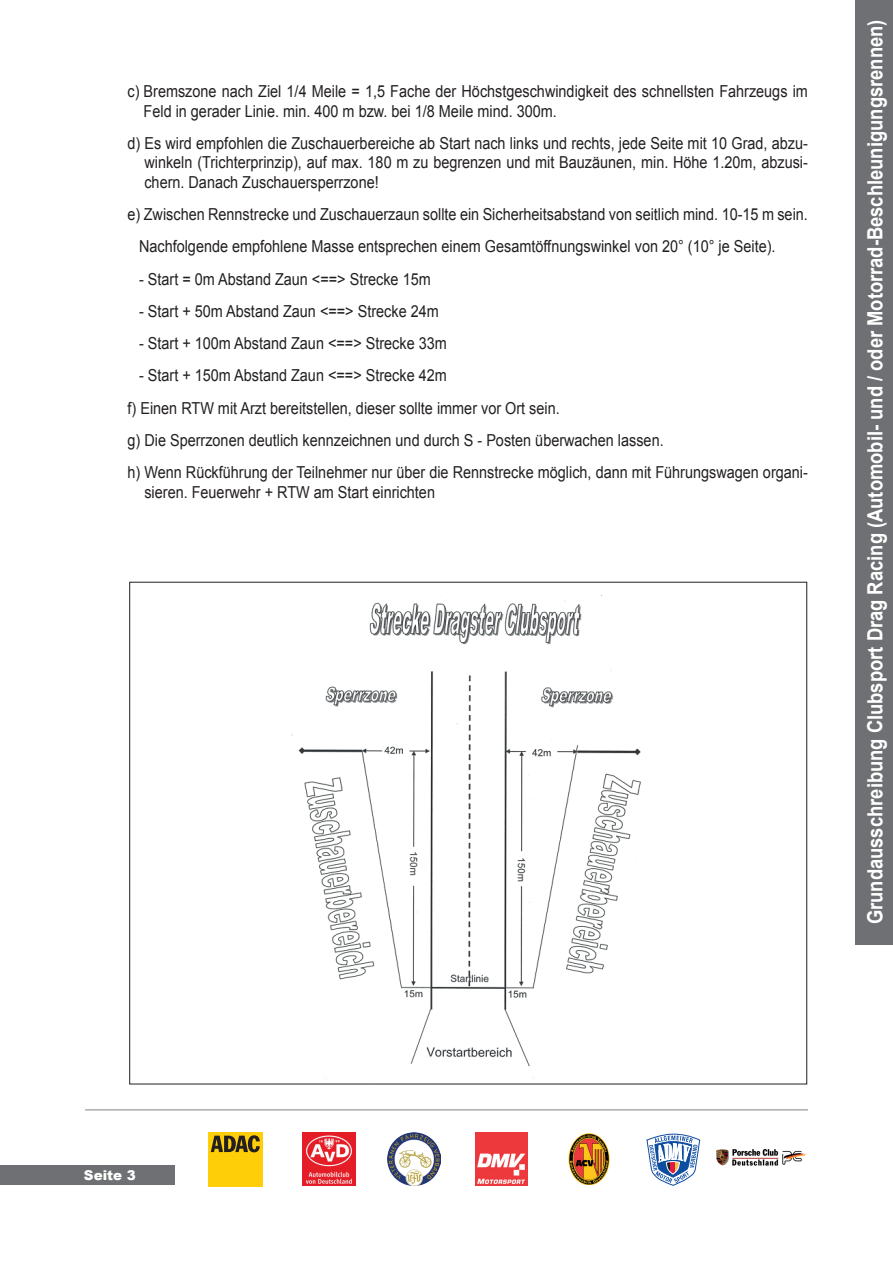
<style>
.page{position:relative;width:893px;height:1263px;background:#fff}
.page>*{position:absolute;margin:0;border:0;box-sizing:border-box;transform-origin:0 0}
.t1{font:700 21px "Arial";color:#fff;scale:.88 1}
.t2{font:16.5px/32.2px "Arial";color:#231f20;scale:.88 1}
.t3{font:900 13.5px "Arial";color:#fff}
</style>
<div class="page">
<div style="left:0;top:1165px;width:174px;height:20px;background:#6f7073"></div>
<div style="left:856px;top:0;width:37px;height:944px;background:#6f7073"></div>
<hr style="left:85px;top:1109px;width:723px;height:1px;background:#808285">
<div style="left:208px;top:1133px;width:54px;height:54px;background:#fece08"></div>
<svg style="left:211px;top:1135px;width:49px;height:17px"></svg>
<img style="left:302px;top:1132px;width:53px;height:54px">
<img style="left:475px;top:1133px;width:53px;height:52px">
<img style="left:388px;top:1132px;width:52px;height:53px">
<img style="left:568px;top:1133px;width:42px;height:51px">
<svg style="left:646px;top:1134px;width:54px;height:52px"></svg>
<img style="left:716px;top:1148px;width:91px;height:18px">
<img style="left:292px;top:599px;width:349px;height:480px">
<p class="t2" style="left:144px;top:82px;width:756px;line-height:19.5px;text-indent:-16px">c) Bremszone nach Ziel 1/4 Meile = 1,5 Fache der Höchstgeschwindigkeit des schnellsten Fahrzeugs im<br>Feld in gerader Linie. min. 400 m bzw. bei 1/8 Meile mind. 300m.</p>
<p class="t2" style="left:144px;top:133px;width:755px;line-height:19.5px;text-align:justify;text-indent:-17px">d) Es wird empfohlen die Zuschauerbereiche ab Start nach links und rechts, jede Seite mit 10 Grad, abzu&shy;winkeln (Trichterprinzip), auf max. 180 m zu begrenzen und mit Bauzäunen, min. Höhe 1.20m, abzusi&shy;chern. Danach Zuschauersperrzone!</p>
<p class="t2" style="left:139px;top:198px;width:762px;text-indent:-11px">e) Zwischen Rennstrecke und Zuschauerzaun sollte ein Sicherheitsabstand von seitlich mind. 10-15 m sein.<br>Nachfolgende empfohlene Masse entsprechen einem Gesamtöffnungswinkel von 20° (10° je Seite).</p>
<p class="t2" style="left:139px;top:263px;width:333px">- Start = 0m Abstand Zaun &lt;==&gt; Strecke 15m</p>
<p class="t2" style="left:139px;top:295px;width:342px">- Start + 50m Abstand Zaun &lt;==&gt; Strecke 24m</p>
<p class="t2" style="left:139px;top:327px;width:351px">- Start + 100m Abstand Zaun &lt;==&gt; Strecke 33m</p>
<p class="t2" style="left:128px;top:360px;width:775px;text-indent:11px">- Start + 150m Abstand Zaun &lt;==&gt; Strecke 42m<br>f) Einen RTW mit Arzt bereitstellen, dieser sollte immer vor Ort sein.<br>g) Die Sperrzonen deutlich kennzeichnen und durch S - Posten überwachen lassen.<br>h) Wenn Rückführung der Teilnehmer nur über die Rennstrecke möglich, dann mit Führungswagen organi-</p>
<p class="t2" style="left:144px;top:476px;width:332px">sieren. Feuerwehr + RTW am Start einrichten</p>
<p class="t1" style="left:861px;top:924px;width:1029px;rotate:-90deg">Grundausschreibung Clubsport Drag Racing (Automobil- und / oder Motorrad-Beschleunigungsrennen)</p>
<p class="t3" style="left:84px;top:1165px;width:53px">Seite 3</p>
</div>
